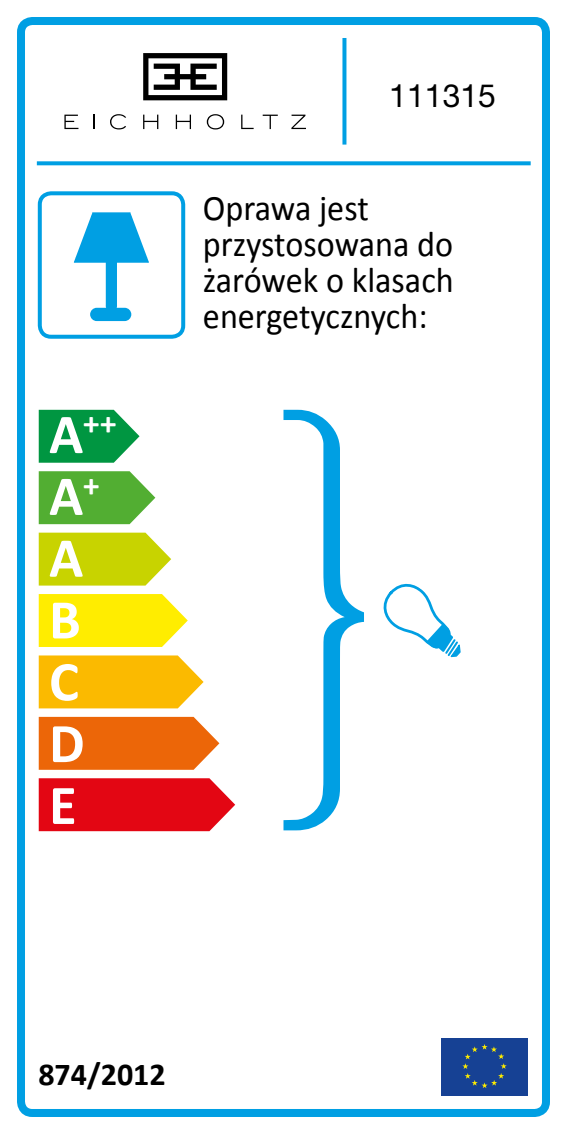
<style>
.page{position:relative;width:567px;height:1134px;background:#fff}
.page>*{position:absolute;margin:0;border:0;box-sizing:border-box;transform-origin:0 0}
.t1{font:700 56.4px/62px "Calibri";color:#fff}
.t2{font:36px/36px "Calibri";color:#000;scale:.95 1}
.t3{font:700 32.8px "Calibri";color:#fff}
.t4{font:700 32px "Calibri";color:#000}
.t5{font:32px "Helvetica Neue LT Std";color:#000}
.s1{font-size:56.4px}
</style>
<div class="page">
<div style="left:17px;top:17px;width:533px;height:1100px;border:8px solid #009fe3;border-radius:11px"></div>
<svg style="left:37px;top:161px;width:494px;height:4px;background:#14a6e5"></svg>
<div style="left:38px;top:191px;width:147px;height:148px;border:4px solid #009fe3;border-radius:11px"></div>
<svg style="left:39px;top:533px;width:132px;height:53px;background:#cdd71a"></svg>
<svg style="left:39px;top:471px;width:116px;height:53px;background:#65b748"></svg>
<svg style="left:39px;top:410px;width:101px;height:53px;background:#22a45a"></svg>
<svg style="left:39px;top:594px;width:149px;height:53px;background:#ffee16"></svg>
<svg style="left:39px;top:655px;width:165px;height:53px;background:#fbc016"></svg>
<svg style="left:39px;top:717px;width:180px;height:53px;background:#ed7019"></svg>
<svg style="left:39px;top:778px;width:196px;height:53px;background:#e41622"></svg>
<svg style="left:283px;top:410px;width:80px;height:420px"></svg>
<div style="left:441px;top:1037px;width:86px;height:58px;background:#164194"></div>
<svg style="left:462px;top:1044px;width:45px;height:44px"></svg>
<svg style="left:363px;top:583px;width:98px;height:75px"></svg>
<svg style="left:74px;top:212px;width:75px;height:102px"></svg>
<div style="left:90px;top:308px;width:41px;height:13px;background:#009fe3;border-radius:7px"></div>
<svg style="left:64px;top:115px;width:14px;height:14px"></svg>
<svg style="left:93px;top:115px;width:1px;height:14px"></svg>
<svg style="left:110px;top:114px;width:16px;height:15px"></svg>
<svg style="left:143px;top:115px;width:15px;height:14px"></svg>
<svg style="left:176px;top:115px;width:15px;height:14px"></svg>
<svg style="left:207px;top:114px;width:17px;height:15px"></svg>
<svg style="left:241px;top:115px;width:13px;height:14px"></svg>
<svg style="left:263px;top:115px;width:15px;height:14px"></svg>
<svg style="left:291px;top:115px;width:15px;height:14px"></svg>
<svg style="left:143px;top:53px;width:84px;height:47px"></svg>
<svg style="left:342px;top:38px;width:4px;height:107px"></svg>
<p class="t3" style="left:49px;top:402px;width:69px"><span class="s1">A</span>++</p>
<h1 class="t1" style="left:49px;top:465px;width:52px">A<sup>+<br></sup>A<br>B<br>C<br>D<br>E</h1>
<p class="t5" style="left:389px;top:76px;width:108px">111315</p>
<p class="t2" style="left:203px;top:190px;width:265px">Oprawa jest przystosowana do żarówek o klasach energetycznych:</p>
<p class="t4" style="left:38px;top:1054px;width:129px">874/2012</p>
</div>
